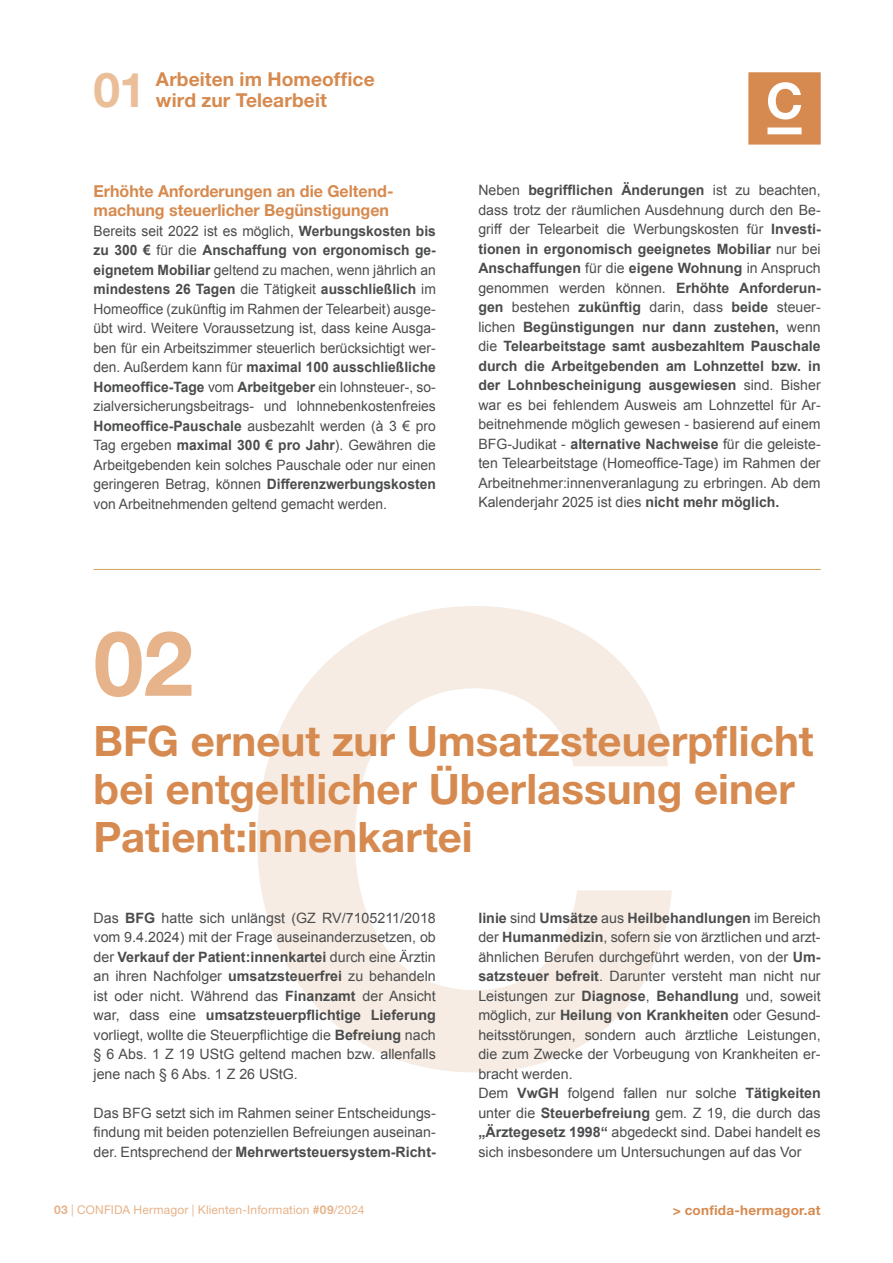
<style>
.page{position:relative;width:893px;height:1263px;background:#fff}
.page>*{position:absolute;margin:0;border:0;box-sizing:border-box;transform-origin:0 0}
.t1{font:700 90px "Helvetica Neue LT Std";color:#e6b38a}
.t2{font:700 48px "Helvetica Neue LT Std";color:#ebbe9a}
.t3{font:700 42px/48px "Helvetica Neue LT Std";color:#d68a4f}
.t4{font:700 19.2px "Helvetica Neue LT Std";letter-spacing:.005em;color:#d68a4f}
.bodysubtitle{font:700 16.5px/19.5px "Helvetica Neue LT Std";color:#d68a4f}
.bodytext{font:14.25px/19.5px "Arial";color:#4b4c4d;text-align:justify}
.t5{font:700 13.5px "Helvetica Neue LT Std";letter-spacing:.02em;color:#d68a4f}
.t6{font:12px "Helvetica Neue LT Std";letter-spacing:.015em;color:#e6b38a}
.s1{font-weight:700}
</style>
<div class="page">
<svg style="left:748px;top:72px;width:73px;height:73px;background:#dc9d6d"></svg>
<svg style="left:257px;top:606px;width:415px;height:466px"></svg>
<hr style="left:94px;top:569px;width:727px;height:1px;background:#d0a353">
<p class="t2" style="left:94px;top:60px;width:54px">01</p>
<p class="t4" style="left:156px;top:67px;width:220px">Arbeiten im Homeoffice</p>
<p class="t4" style="left:156px;top:88px;width:172px">wird zur Telearbeit</p>
<p class="bodysubtitle" style="left:94px;top:181px;width:300px">Erhöhte Anforderungen an die Geltend&shy;machung steuerlicher Begünstigungen</p>
<p class="bodytext" style="left:94px;top:221px;width:344px">Bereits seit 2022 ist es möglich, <span class="s1">Werbungskosten bis zu 300 €</span> für die <span class="s1">Anschaffung von ergonomisch ge&shy;eignetem Mobiliar</span> geltend zu machen, wenn jährlich an <span class="s1">mindestens 26 Tagen</span> die Tätigkeit <span class="s1">ausschließlich</span> im Homeoffice (zukünftig im Rahmen der Telearbeit) ausge&shy;übt wird. Weitere Voraussetzung ist, dass keine Ausga&shy;ben für ein Arbeitszimmer steuerlich berücksichtigt wer&shy;den. Außerdem kann für <span class="s1">maximal 100 ausschließliche Homeoffice-Tage</span> vom <span class="s1">Arbeitgeber</span> ein lohnsteuer-, so&shy;zialversicherungsbeitrags- und lohnnebenkostenfreies <span class="s1">Homeoffice-Pauschale</span> ausbezahlt werden (à 3 € pro Tag ergeben <span class="s1">maximal 300 € pro Jahr</span>). Gewähren die Arbeitgebenden kein solches Pauschale oder nur einen geringeren Betrag, können <span class="s1">Differenzwerbungskosten </span>von Arbeitnehmenden geltend gemacht werden.</p>
<p class="bodytext" style="left:478px;top:181px;width:344px">Neben <span class="s1">begrifflichen Änderungen</span> ist zu beachten, dass trotz der räumlichen Ausdehnung durch den Be&shy;griff der Telearbeit die Werbungskosten für <span class="s1">Investi&shy;tionen in ergonomisch geeignetes Mobiliar</span> nur bei <span class="s1">Anschaffungen</span> für die <span class="s1">eigene Wohnung</span> in Anspruch genommen werden können. <span class="s1">Erhöhte Anforderun&shy;gen</span> bestehen <span class="s1">zukünftig</span> darin, dass <span class="s1">beide</span> steuer&shy;lichen <span class="s1">Begünstigungen nur dann zustehen,</span> wenn die <span class="s1">Telearbeitstage samt ausbezahltem Pauschale durch die Arbeitgebenden am Lohnzettel bzw. in der Lohnbescheinigung ausgewiesen</span> sind. Bisher war es bei fehlendem Ausweis am Lohnzettel für Ar&shy;beitnehmende möglich gewesen - basierend auf einem BFG-Judikat - <span class="s1">alternative Nachweise</span> für die geleiste&shy;ten Telearbeitstage (Homeoffice-Tage) im Rahmen der Arbeitnehmer:innenveranlagung zu erbringen. Ab dem Kalenderjahr 2025 ist dies <span class="s1">nicht mehr möglich.</span></p>
<p class="t1" style="left:94px;top:608px;width:101px">02</p>
<p class="t3" style="left:94px;top:716px;width:722px">BFG erneut zur Umsatzsteuerpflicht bei entgeltlicher Überlassung einer<br>Patient:innenkartei</p>
<p class="bodytext" style="left:94px;top:908px;width:344px">Das <span class="s1">BFG</span> hatte sich unlängst (GZ RV/7105211/2018 vom 9.4.2024) mit der Frage auseinanderzusetzen, ob der <span class="s1">Verkauf der Patient:innenkartei</span> durch eine Ärztin an ihren Nachfolger <span class="s1">umsatzsteuerfrei</span> zu behandeln ist oder nicht. Während das <span class="s1">Finanzamt</span> der Ansicht war, dass eine <span class="s1">umsatzsteuerpflichtige Lieferung </span>vorliegt, wollte die Steuerpflichtige die <span class="s1">Befreiung</span> nach § 6 Abs. 1 Z 19 UStG geltend machen bzw. allenfalls jene nach § 6 Abs. 1 Z 26 UStG.</p>
<p class="bodytext" style="left:94px;top:1103px;width:344px">Das BFG setzt sich im Rahmen seiner Entscheidungs&shy;findung mit beiden potenziellen Befreiungen auseinan&shy;der. Entsprechend der <span class="s1">Mehrwertsteuersystem-Richt-</span></p>
<p class="bodytext" style="left:478px;top:908px;width:344px"><span class="s1">linie</span> sind <span class="s1">Umsätze</span> aus <span class="s1">Heilbehandlungen</span> im Bereich der <span class="s1">Humanmedizin</span>, sofern sie von ärztlichen und arzt&shy;ähnlichen Berufen durchgeführt werden, von der <span class="s1">Um&shy;satzsteuer befreit</span>. Darunter versteht man nicht nur Leistungen zur <span class="s1">Diagnose</span>, <span class="s1">Behandlung</span> und, soweit möglich, zur <span class="s1">Heilung von Krankheiten</span> oder Gesund&shy;heitsstörungen, sondern auch ärztliche Leistungen, die zum Zwecke der Vorbeugung von Krankheiten er&shy;bracht werden.</p>
<p class="bodytext" style="left:478px;top:1083px;width:344px">Dem <span class="s1">VwGH</span> folgend fallen nur solche <span class="s1">Tätigkeiten </span>unter die <span class="s1">Steuerbefreiung</span> gem. Z 19, die durch das <span class="s1">„Ärztegesetz 1998“</span> abgedeckt sind. Dabei handelt es sich insbesondere um Untersuchungen auf das Vor</p>
<p class="t6" style="left:54px;top:1203px;width:312px"><span class="s1">03</span> | CONFIDA Hermagor | Klienten-Information <span class="s1">#09</span>/2024</p>
<p class="t5" style="left:673px;top:1202px;width:149px">&gt; confida-hermagor.at</p>
</div>
